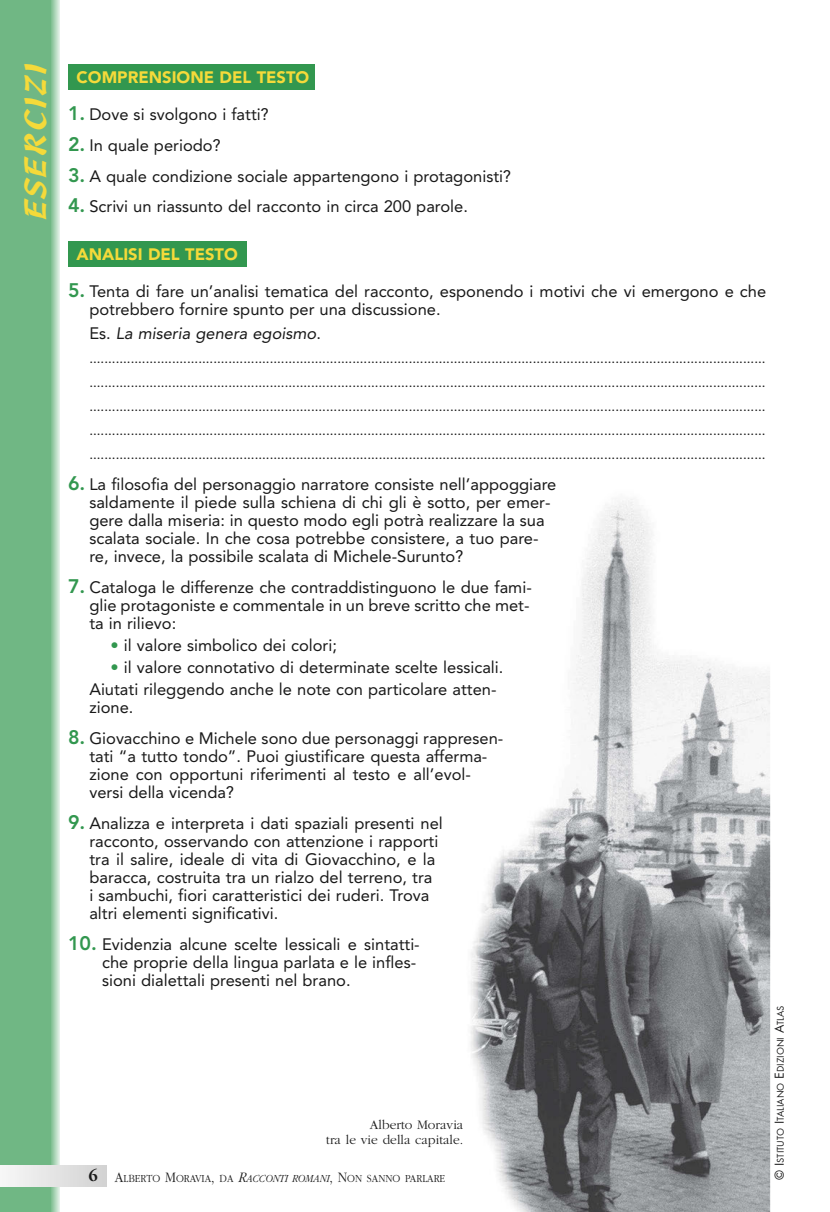
<style>
.page{position:relative;width:830px;height:1212px;background:#fff}
.page>*{position:absolute;margin:0;border:0;box-sizing:border-box;transform-origin:0 0}
.t1{font:30px "Cascade Script";color:#f5da3a;scale:1.25 1}
.t2{font:16.5px/18px "Avenir";color:#191919}
.t3{font:900 16.5px "Avenir";color:#f5da3a}
.t4{font:italic 16.5px "Avenir";color:#191919}
.t5{font:13.5px/24px "Avenir";color:#191919;text-align:justify}
.t6{font:300 13.5px/15px "Garamond";color:#191919;text-align:right}
.t7{font:300 11.25px "Garamond";color:#191919;scale:.9 1}
.t8{font:10.2px "Futura T";color:#191919}
.s1{font-weight:800;font-size:19.5px;color:#32974f}
.s2{font-style:normal}
.s3{color:#32974f}
.s4{font-weight:700;font-size:16.5px}
.s5{font-size:15px}
.s6{font-style:italic;font-size:15px}
.s7{font-style:italic}
.s8{font-size:13.5px}
</style>
<div class="page">
<div style="left:0;top:0;width:51px;height:1212px;background:#70b784"></div>
<svg style="left:51px;top:0;width:9px;height:1212px"></svg>
<div style="left:0;top:1165px;width:106px;height:21px;background:linear-gradient(to right,#f7f7f7,#d3d3d3)"></div>
<div style="left:68px;top:241px;width:179px;height:25px;background:#32974f"></div>
<div style="left:68px;top:64px;width:247px;height:25px;background:#32974f"></div>
<img style="left:470px;top:499px;width:299px;height:713px">
<h1 class="t1" style="left:23px;top:220px;width:126px;rotate:-90deg">ESERCIZI</h1>
<p class="t3" style="left:77px;top:71px;width:234px">COMPRENSIONE DEL TESTO</p>
<p class="t2" style="left:68px;top:107px;width:202px"><span class="s1">1.</span> Dove si svolgono i fatti?</p>
<p class="t2" style="left:68px;top:137px;width:154px"><span class="s1">2.</span> In quale periodo?</p>
<p class="t2" style="left:68px;top:168px;width:444px"><span class="s1">3.</span> A quale condizione sociale appartengono i protagonisti?</p>
<p class="t2" style="left:68px;top:199px;width:401px"><span class="s1">4.</span> Scrivi un riassunto del racconto in circa 200 parole.</p>
<p class="t3" style="left:77px;top:248px;width:163px">ANALISI DEL TESTO</p>
<p class="t2" style="left:89px;top:284px;width:678px;text-indent:-21px"><span class="s1">5.</span> Tenta di fare un’analisi tematica del racconto, esponendo i motivi che vi emergono e che potrebbero fornire spunto per una discussione.</p>
<p class="t4" style="left:89px;top:327px;width:233px"><span class="s2">Es.</span> La miseria genera egoismo<span class="s2">.</span></p>
<p class="t5" style="left:89px;top:348px;width:677px">.................................................................................................................................................................................... .................................................................................................................................................................................... .................................................................................................................................................................................... .................................................................................................................................................................................... ....................................................................................................................................................................................</p>
<p class="t2" style="left:89px;top:476px;width:468px;text-indent:-21px"><span class="s1">6.</span> La filosofia del personaggio narratore consiste nell’appoggiare saldamente il piede sulla schiena di chi gli è sotto, per emer&shy;gere dalla miseria: in questo modo egli potrà realizzare la sua scalata sociale. In che cosa potrebbe consistere, a tuo pare&shy;re, invece, la possibile scalata di Michele-Surunto?</p>
<p class="t2" style="left:89px;top:579px;width:444px;text-indent:-21px"><span class="s1">7.</span> Cataloga le differenze che contraddistinguono le due fami&shy;glie protagoniste e commentale in un breve scritto che met&shy;ta in rilievo:</p>
<p class="t2" style="left:111px;top:637px;width:228px"><span class="s3">•</span> il valore simbolico dei colori;</p>
<p class="t2" style="left:89px;top:658px;width:415px;line-height:22.2px;text-indent:21px"><span class="s3">•</span> il valore connotativo di determinate scelte lessicali.<br>Aiutati rileggendo anche le note con particolare atten-</p>
<p class="t2" style="left:89px;top:700px;width:46px">zione.</p>
<p class="t2" style="left:89px;top:731px;width:415px;text-indent:-21px"><span class="s1">8.</span> Giovacchino e Michele sono due personaggi rappresen&shy;tati “a tutto tondo”. Puoi giustificare questa afferma&shy;zione con opportuni riferimenti al testo e all’evol&shy;versi della vicenda?</p>
<p class="t2" style="left:89px;top:815px;width:355px;text-indent:-21px"><span class="s1">9.</span> Analizza e interpreta i dati spaziali presenti nel racconto, osservando con attenzione i rapporti tra il salire, ideale di vita di Giovacchino, e la baracca, costruita tra un rialzo del terreno, tra<br>i sambuchi, fiori caratteristici dei ruderi. Trova altri elementi significativi.</p>
<p class="t2" style="left:102px;top:936px;width:319px;text-indent:-34px"><span class="s1">10.</span> Evidenzia alcune scelte lessicali e sintatti&shy;che proprie della lingua parlata e le infles&shy;sioni dialettali presenti nel brano.</p>
<p class="t6" style="left:326px;top:1116px;width:138px">Alberto Moravia<br>tra le vie della capitale.</p>
<p class="t7" style="left:89px;top:1171px;width:397px"><span class="s4">6</span> <span class="s5">A</span>LBERTO <span class="s5">M</span>ORAVIA<span class="s5">,</span> DA <span class="s6">R</span><span class="s7">ACCONTI ROMANI</span><span class="s5">, N</span>ON SANNO PARLARE</p>
<p class="t8" style="left:773px;top:1180px;width:176px;rotate:-90deg"><span class="s8">© I</span>STITUTO <span class="s8">I</span>TALIANO <span class="s8">E</span>DIZIONI <span class="s8">A</span>TLAS</p>
</div>
